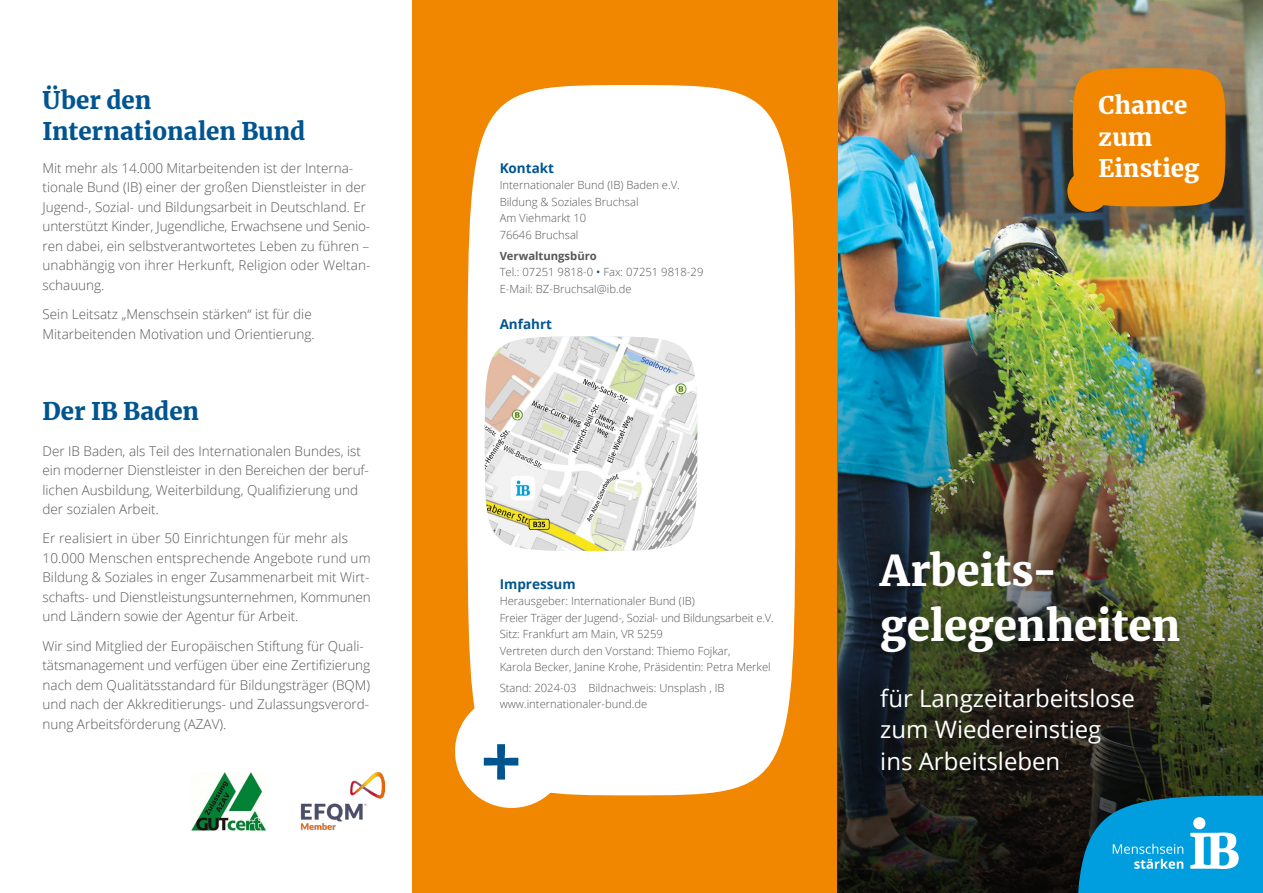
<style>
.page{position:relative;width:1263px;height:893px;background:#fff}
.page>*{position:absolute;margin:0;border:0;box-sizing:border-box;transform-origin:0 0}
.t1{font:900 42px/55.5px "Merriweather";letter-spacing:-.005em;color:#fff}
.t2{font:24px/31.5px "Open Sans";color:#fff}
.t3{font:900 24px/31.5px "Merriweather";color:#005590}
.t4{font:900 24px/31.5px "Merriweather";letter-spacing:.005em;color:#fff}
.t5{font:300 13.5px/19.5px "Open Sans";color:#565655}
.t6{font:700 13.5px "Open Sans";color:#005590}
.t7{font:300 11.25px/16.5px "Open Sans";color:#565655}
.s1{font-weight:700}
.s2{font-weight:400;color:#005590}
</style>
<div class="page">
<img style="left:838px;top:0;width:425px;height:276px">
<div style="left:412px;top:0;width:426px;height:893px;background:#f18700"></div>
<img style="left:838px;top:276px;width:425px;height:617px">
<div style="left:455px;top:694px;width:113px;height:114px;background:#fff;border-radius:50%"></div>
<div style="left:468px;top:85px;width:327px;height:710px;background:#fff"></div>
<svg style="left:484px;top:744px;width:34px;height:36px"></svg>
<div style="left:862px;top:534px;width:334px;height:254px;background:#000;opacity:.5"></div>
<img style="left:300px;top:772px;width:84px;height:59px">
<img style="left:191px;top:772px;width:76px;height:58px">
<img style="left:485px;top:336px;width:212px;height:215px">
<div style="left:1073px;top:68px;width:152px;height:138px;background:#f18700;border-radius:50%"></div>
<div style="left:1067px;top:170px;width:42px;height:42px;background:#f18700;border-radius:50%"></div>
<svg style="left:1076px;top:796px;width:187px;height:97px"></svg>
<h2 class="t3" style="left:43px;top:83px;width:264px">Über den<br>Internationalen Bund</h2>
<p class="t5" style="left:43px;top:158px;width:329px">Mit mehr als 14.000 Mitarbeitenden ist der Interna&shy;tionale Bund (IB) einer der großen Dienstleister in der Jugend-, Sozial- und Bildungsarbeit in Deutschland. Er unterstützt Kinder, Jugendliche, Erwachsene und Senio&shy;ren dabei, ein selbstverantwortetes Leben zu führen – unabhängig von ihrer Herkunft, Religion oder Weltan&shy;schauung.</p>
<p class="t5" style="left:43px;top:304px;width:274px">Sein Leitsatz „Menschsein stärken“ ist für die<br>Mitarbeitenden Motivation und Orientierung.</p>
<h2 class="t3" style="left:43px;top:395px;width:158px">Der IB Baden</h2>
<p class="t5" style="left:43px;top:441px;width:328px">Der IB Baden, als Teil des Internationalen Bundes, ist ein moderner Dienstleister in den Bereichen der beruf&shy;lichen Ausbildung, Weiterbildung, Qualifizierung und der sozialen Arbeit.</p>
<p class="t5" style="left:43px;top:528px;width:330px">Er realisiert in über 50 Einrichtungen für mehr als 10.000 Menschen entsprechende Angebote rund um Bildung &amp; Soziales in enger Zusammenarbeit mit Wirt&shy;schafts- und Dienstleistungsunternehmen, Kommunen und Ländern sowie der Agentur für Arbeit.</p>
<p class="t5" style="left:43px;top:635px;width:329px">Wir sind Mitglied der Europäischen Stiftung für Quali&shy;tätsmanagement und verfügen über eine Zertifizierung nach dem Qualitätsstandard für Bildungsträger (BQM) und nach der Akkreditierungs- und Zulassungsverord&shy;nung Arbeitsförderung (AZAV).</p>
<p class="t6" style="left:500px;top:158px;width:56px">Kontakt</p>
<p class="t7" style="left:500px;top:177px;width:182px">Internationaler Bund (IB) Baden e.V.<br>Bildung &amp; Soziales Bruchsal<br>Am Viehmarkt 10<br>76646 Bruchsal</p>
<p class="t7" style="left:500px;top:247px;width:205px"><span class="s1">Verwaltungsbüro<br></span>Tel.: 07251 9818-0 <span class="s2">•</span> Fax: 07251 9818-29<br>E-Mail: BZ-Bruchsal@ib.de</p>
<p class="t6" style="left:500px;top:314px;width:54px">Anfahrt</p>
<p class="t6" style="left:500px;top:574px;width:77px">Impressum</p>
<p class="t7" style="left:500px;top:592px;width:276px">Herausgeber: Internationaler Bund (IB)<br>Freier Träger der Jugend-, Sozial- und Bildungsarbeit e.V.<br>Sitz: Frankfurt am Main, VR 5259<br>Vertreten durch den Vorstand: Thiemo Fojkar,<br>Karola Becker, Janine Krohe, Präsidentin: Petra Merkel</p>
<p class="t7" style="left:500px;top:679px;width:226px">Stand: 2024-03 Bildnachweis: Unsplash , IB www.internationaler-bund.de</p>
<h2 class="t4" style="left:1098px;top:89px;width:102px">Chance zum<br>Einstieg</h2>
<h1 class="t1" style="left:880px;top:541px;width:302px">Arbeits&shy;gelegenheiten</h1>
<h2 class="t2" style="left:880px;top:682px;width:256px">für Langzeitarbeitslose zum Wiedereinstieg ins Arbeitsleben</h2>
</div>
